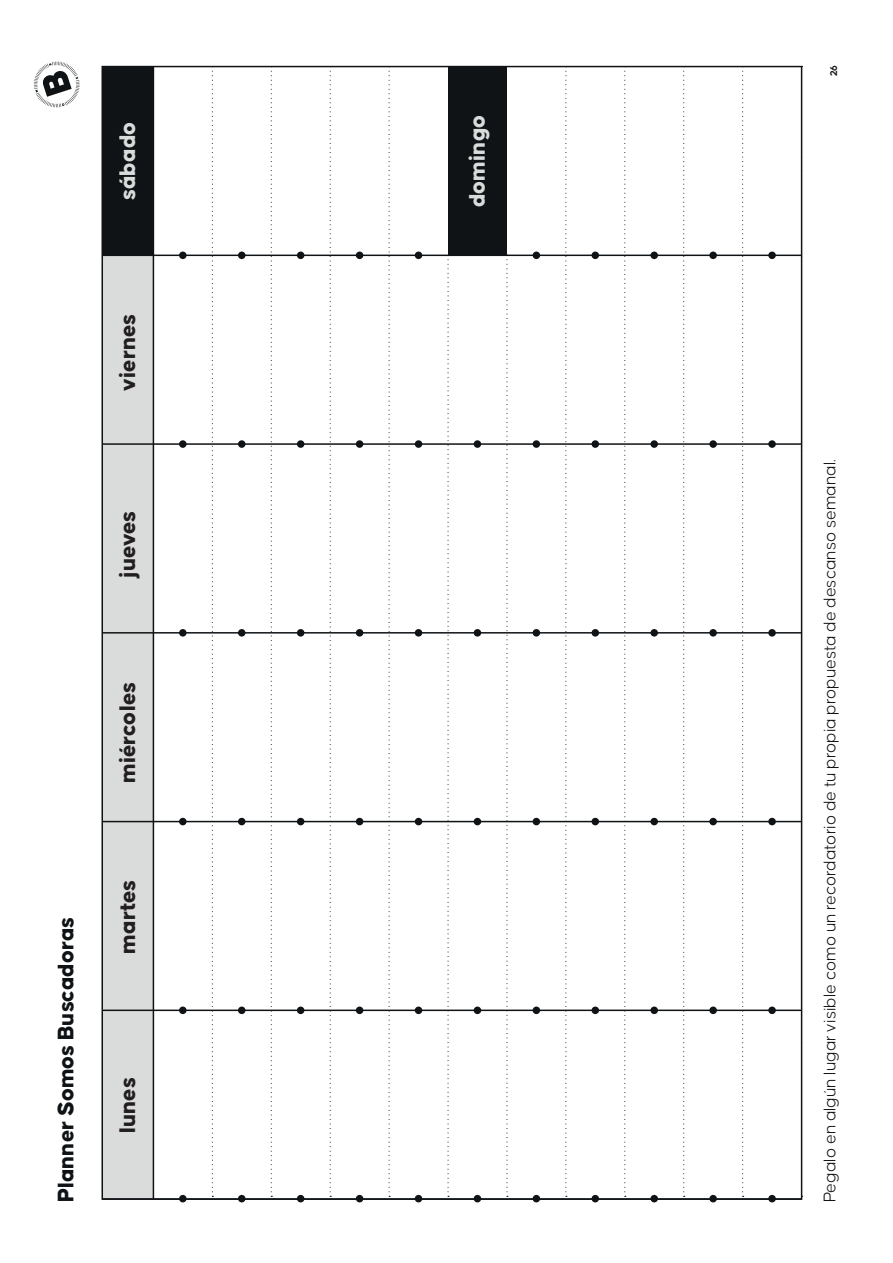
<style>
.page{position:relative;width:893px;height:1263px;background:#fff}
.page>*{position:absolute;margin:0;border:0;box-sizing:border-box;transform-origin:0 0}
.t1{font:800 24.15px "Causten";color:#231f20}
.t2{font:800 24.15px "Causten";color:#d9dcdb}
.t3{font:800 24px "Causten";color:#101315}
.t4{font:300 18px "Causten";color:#101315}
.t5{font:700 10.5px "Causten";color:#231f20}
</style>
<div class="page">
<svg style="left:34px;top:62px;width:46px;height:45px"></svg>
<div style="left:103px;top:255px;width:50px;height:944px;background:#d9dcdb"></div>
<div style="left:448px;top:67px;width:58px;height:188px;background:#101315"></div>
<div style="left:102px;top:67px;width:51px;height:188px;background:#101315"></div>
<hr style="left:102px;top:1009px;width:700px;height:2px;background:#101315">
<hr style="left:102px;top:821px;width:700px;height:1px;background:#101315">
<hr style="left:102px;top:632px;width:700px;height:1px;background:#101315">
<hr style="left:102px;top:443px;width:700px;height:2px;background:#101315">
<hr style="left:102px;top:255px;width:700px;height:1px;background:#101315">
<hr style="left:102px;top:1198px;width:700px;height:2px;background:#101315">
<hr style="left:153px;top:67px;width:1px;height:1132px;background:#101315">
<svg style="left:212px;top:66px;width:1px;height:1131px"></svg>
<div style="left:179px;top:1195px;width:8px;height:7px;background:#101315;border-radius:50%"></div>
<div style="left:179px;top:1006px;width:8px;height:8px;background:#101315;border-radius:50%"></div>
<div style="left:179px;top:818px;width:8px;height:7px;background:#101315;border-radius:50%"></div>
<div style="left:179px;top:629px;width:8px;height:8px;background:#101315;border-radius:50%"></div>
<div style="left:179px;top:440px;width:8px;height:8px;background:#101315;border-radius:50%"></div>
<div style="left:179px;top:252px;width:8px;height:7px;background:#101315;border-radius:50%"></div>
<svg style="left:271px;top:66px;width:1px;height:1131px"></svg>
<div style="left:238px;top:1195px;width:7px;height:7px;background:#101315;border-radius:50%"></div>
<div style="left:238px;top:1006px;width:7px;height:8px;background:#101315;border-radius:50%"></div>
<div style="left:238px;top:818px;width:7px;height:7px;background:#101315;border-radius:50%"></div>
<div style="left:238px;top:629px;width:7px;height:8px;background:#101315;border-radius:50%"></div>
<div style="left:238px;top:440px;width:7px;height:8px;background:#101315;border-radius:50%"></div>
<div style="left:238px;top:252px;width:7px;height:7px;background:#101315;border-radius:50%"></div>
<svg style="left:330px;top:66px;width:1px;height:1131px"></svg>
<div style="left:297px;top:1195px;width:7px;height:7px;background:#101315;border-radius:50%"></div>
<div style="left:297px;top:1006px;width:7px;height:8px;background:#101315;border-radius:50%"></div>
<div style="left:297px;top:818px;width:7px;height:7px;background:#101315;border-radius:50%"></div>
<div style="left:297px;top:629px;width:7px;height:8px;background:#101315;border-radius:50%"></div>
<div style="left:297px;top:440px;width:7px;height:8px;background:#101315;border-radius:50%"></div>
<div style="left:297px;top:252px;width:7px;height:7px;background:#101315;border-radius:50%"></div>
<svg style="left:389px;top:66px;width:1px;height:1131px"></svg>
<div style="left:356px;top:1195px;width:7px;height:7px;background:#101315;border-radius:50%"></div>
<div style="left:356px;top:1006px;width:7px;height:8px;background:#101315;border-radius:50%"></div>
<div style="left:356px;top:818px;width:7px;height:7px;background:#101315;border-radius:50%"></div>
<div style="left:356px;top:629px;width:7px;height:8px;background:#101315;border-radius:50%"></div>
<div style="left:356px;top:440px;width:7px;height:8px;background:#101315;border-radius:50%"></div>
<div style="left:356px;top:252px;width:7px;height:7px;background:#101315;border-radius:50%"></div>
<svg style="left:447px;top:256px;width:2px;height:941px"></svg>
<div style="left:415px;top:1195px;width:7px;height:7px;background:#101315;border-radius:50%"></div>
<div style="left:415px;top:1006px;width:7px;height:8px;background:#101315;border-radius:50%"></div>
<div style="left:415px;top:818px;width:7px;height:7px;background:#101315;border-radius:50%"></div>
<div style="left:415px;top:629px;width:7px;height:8px;background:#101315;border-radius:50%"></div>
<div style="left:415px;top:440px;width:7px;height:8px;background:#101315;border-radius:50%"></div>
<div style="left:415px;top:252px;width:7px;height:7px;background:#101315;border-radius:50%"></div>
<svg style="left:506px;top:256px;width:2px;height:941px"></svg>
<div style="left:474px;top:1195px;width:7px;height:7px;background:#101315;border-radius:50%"></div>
<div style="left:474px;top:1006px;width:7px;height:8px;background:#101315;border-radius:50%"></div>
<div style="left:474px;top:818px;width:7px;height:7px;background:#101315;border-radius:50%"></div>
<div style="left:474px;top:629px;width:7px;height:8px;background:#101315;border-radius:50%"></div>
<div style="left:474px;top:440px;width:7px;height:8px;background:#101315;border-radius:50%"></div>
<svg style="left:565px;top:66px;width:2px;height:1131px"></svg>
<div style="left:533px;top:1195px;width:7px;height:7px;background:#101315;border-radius:50%"></div>
<div style="left:533px;top:1006px;width:7px;height:8px;background:#101315;border-radius:50%"></div>
<div style="left:533px;top:818px;width:7px;height:7px;background:#101315;border-radius:50%"></div>
<div style="left:533px;top:629px;width:7px;height:8px;background:#101315;border-radius:50%"></div>
<div style="left:533px;top:440px;width:7px;height:8px;background:#101315;border-radius:50%"></div>
<div style="left:533px;top:252px;width:7px;height:7px;background:#101315;border-radius:50%"></div>
<svg style="left:624px;top:66px;width:2px;height:1131px"></svg>
<div style="left:591px;top:1195px;width:8px;height:7px;background:#101315;border-radius:50%"></div>
<div style="left:591px;top:1006px;width:8px;height:8px;background:#101315;border-radius:50%"></div>
<div style="left:591px;top:818px;width:8px;height:7px;background:#101315;border-radius:50%"></div>
<div style="left:591px;top:629px;width:8px;height:8px;background:#101315;border-radius:50%"></div>
<div style="left:591px;top:440px;width:8px;height:8px;background:#101315;border-radius:50%"></div>
<div style="left:591px;top:252px;width:8px;height:7px;background:#101315;border-radius:50%"></div>
<svg style="left:683px;top:66px;width:2px;height:1131px"></svg>
<div style="left:650px;top:1195px;width:8px;height:7px;background:#101315;border-radius:50%"></div>
<div style="left:650px;top:1006px;width:8px;height:8px;background:#101315;border-radius:50%"></div>
<div style="left:650px;top:818px;width:8px;height:7px;background:#101315;border-radius:50%"></div>
<div style="left:650px;top:629px;width:8px;height:8px;background:#101315;border-radius:50%"></div>
<div style="left:650px;top:440px;width:8px;height:8px;background:#101315;border-radius:50%"></div>
<div style="left:650px;top:252px;width:8px;height:7px;background:#101315;border-radius:50%"></div>
<svg style="left:742px;top:66px;width:2px;height:1131px"></svg>
<div style="left:709px;top:1195px;width:8px;height:7px;background:#101315;border-radius:50%"></div>
<div style="left:709px;top:1006px;width:8px;height:8px;background:#101315;border-radius:50%"></div>
<div style="left:709px;top:818px;width:8px;height:7px;background:#101315;border-radius:50%"></div>
<div style="left:709px;top:629px;width:8px;height:8px;background:#101315;border-radius:50%"></div>
<div style="left:709px;top:440px;width:8px;height:8px;background:#101315;border-radius:50%"></div>
<div style="left:709px;top:252px;width:8px;height:7px;background:#101315;border-radius:50%"></div>
<svg style="left:801px;top:66px;width:2px;height:1131px"></svg>
<div style="left:768px;top:1195px;width:8px;height:7px;background:#101315;border-radius:50%"></div>
<div style="left:768px;top:1006px;width:8px;height:8px;background:#101315;border-radius:50%"></div>
<div style="left:768px;top:818px;width:8px;height:7px;background:#101315;border-radius:50%"></div>
<div style="left:768px;top:629px;width:8px;height:8px;background:#101315;border-radius:50%"></div>
<div style="left:768px;top:440px;width:8px;height:8px;background:#101315;border-radius:50%"></div>
<div style="left:768px;top:252px;width:8px;height:7px;background:#101315;border-radius:50%"></div>
<h1 class="t2" style="left:114px;top:200px;width:80px;rotate:-90deg">sábado</h1>
<h1 class="t2" style="left:464px;top:207px;width:94px;rotate:-90deg">domingo</h1>
<h1 class="t1" style="left:114px;top:391px;width:79px;rotate:-90deg">viernes</h1>
<h2 class="t3" style="left:52px;top:1202px;width:287px;rotate:-90deg">Planner Somos Buscadoras</h2>
<h1 class="t1" style="left:114px;top:578px;width:68px;rotate:-90deg">jueves</h1>
<h1 class="t1" style="left:114px;top:783px;width:102px;rotate:-90deg">miércoles</h1>
<h1 class="t1" style="left:114px;top:954px;width:75px;rotate:-90deg">martes</h1>
<h1 class="t1" style="left:114px;top:1133px;width:57px;rotate:-90deg">lunes</h1>
<p class="t5" style="left:828px;top:76px;width:13px;rotate:-90deg">26</p>
<p class="t4" style="left:820px;top:1202px;width:744px;rotate:-90deg">Pegalo en algún lugar visible como un recordatorio de tu propia propuesta de descanso semanal.</p>
</div>
